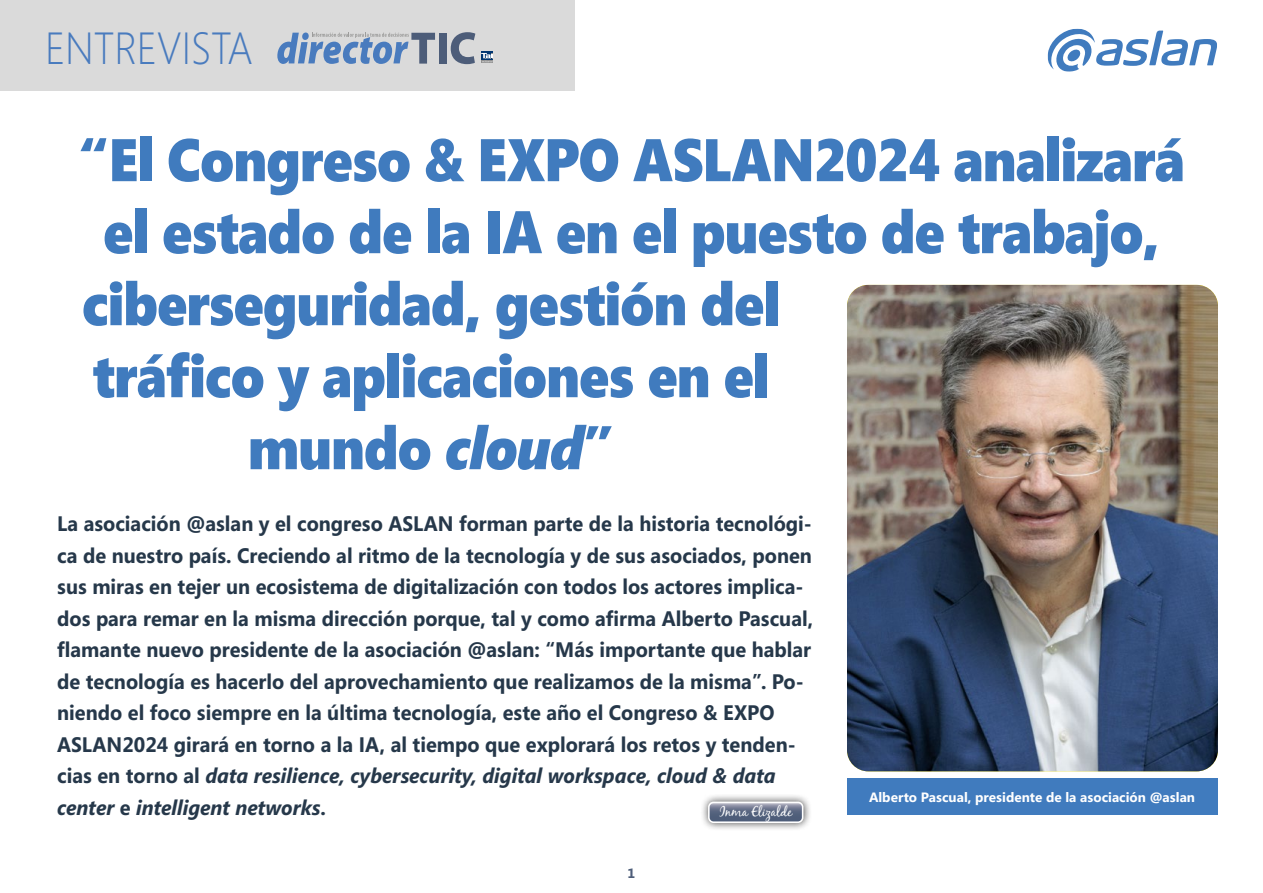
<style>
.page{position:relative;width:1263px;height:893px;background:#fff}
.page>*{position:absolute;margin:0;border:0;box-sizing:border-box;transform-origin:0 0}
.t1{font:900 60px "Segoe";letter-spacing:-.02em;color:#407bbe;scale:.9 1}
.t2{font:300 45px "Segoe";color:#497bbe;scale:.9 1}
.t3{font:700 21px/31.5px "Segoe";color:#26384a;scale:.95 1}
.t4{font:700 13.5px "Segoe";color:#fff}
.t5{font:13.5px "Black Jack";color:#fff}
.t6{font:700 13.5px "Segoe";color:#4d5d79}
.s1{font-style:italic}
</style>
<div class="page">
<svg style="left:1047px;top:29px;width:170px;height:43px"></svg>
<div style="left:0;top:0;width:574px;height:90px;background:#dadada"></div>
<div style="left:439px;top:33px;width:7px;height:31px;background:#4d5d79"></div>
<svg style="left:451px;top:32px;width:24px;height:32px"></svg>
<div style="left:481px;top:51px;width:12px;height:9px;background:#003671"></div>
<svg style="left:481px;top:53px;width:12px;height:10px"></svg>
<svg style="left:277px;top:33px;width:158px;height:31px"></svg>
<img style="left:847px;top:285px;width:371px;height:486px">
<div style="left:847px;top:778px;width:370px;height:37px;background:#407bbe"></div>
<div style="left:700px;top:794px;width:112px;height:37px;background:#000;opacity:.75"></div>
<svg style="left:711px;top:802px;width:92px;height:20px"></svg>
<div style="left:708px;top:801px;width:95px;height:22px;border:2px solid #fff;border-radius:5px"></div>
<h2 class="t2" style="left:45px;top:22px;width:232px">ENTREVISTA</h2>
<h1 class="t1" style="left:78px;top:125px;width:1231px">“El Congreso &amp; EXPO ASLAN2024 analizará</h1>
<h1 class="t1" style="left:103px;top:197px;width:1176px">el estado de la IA en el puesto de trabajo,</h1>
<h1 class="t1" style="left:82px;top:269px;width:777px">ciberseguridad, gestión del</h1>
<h1 class="t1" style="left:93px;top:341px;width:754px">tráfico y aplicaciones en el</h1>
<h1 class="t1" style="left:248px;top:413px;width:408px">mundo <span class="s1">cloud</span>”</h1>
<p class="t3" style="left:57px;top:507px;width:797px">La asociación @aslan y el congreso ASLAN forman parte de la historia tecnológi&shy;ca de nuestro país. Creciendo al ritmo de la tecnología y de sus asociados, ponen sus miras en tejer un ecosistema de digitalización con todos los actores implica&shy;dos para remar en la misma dirección porque, tal y como afirma Alberto Pascual, flamante nuevo presidente de la asociación @aslan: “Más importante que hablar de tecnología es hacerlo del aprovechamiento que realizamos de la misma”. Po&shy;niendo el foco siempre en la última tecnología, este año el Congreso &amp; EXPO ASLAN2024 girará en torno a la IA, al tiempo que explorará los retos y tenden&shy;cias en torno al <span class="s1">data resilience, cybersecurity, digital workspace, cloud &amp; data center</span> e <span class="s1">intelligent networks</span>.</p>
<p class="t5" style="left:719px;top:803px;width:74px">Inma Elizalde</p>
<p class="t6" style="left:628px;top:864px;width:9px">1</p>
<p class="t4" style="left:869px;top:787px;width:328px">Alberto Pascual, presidente de la asociación @aslan</p>
</div>
